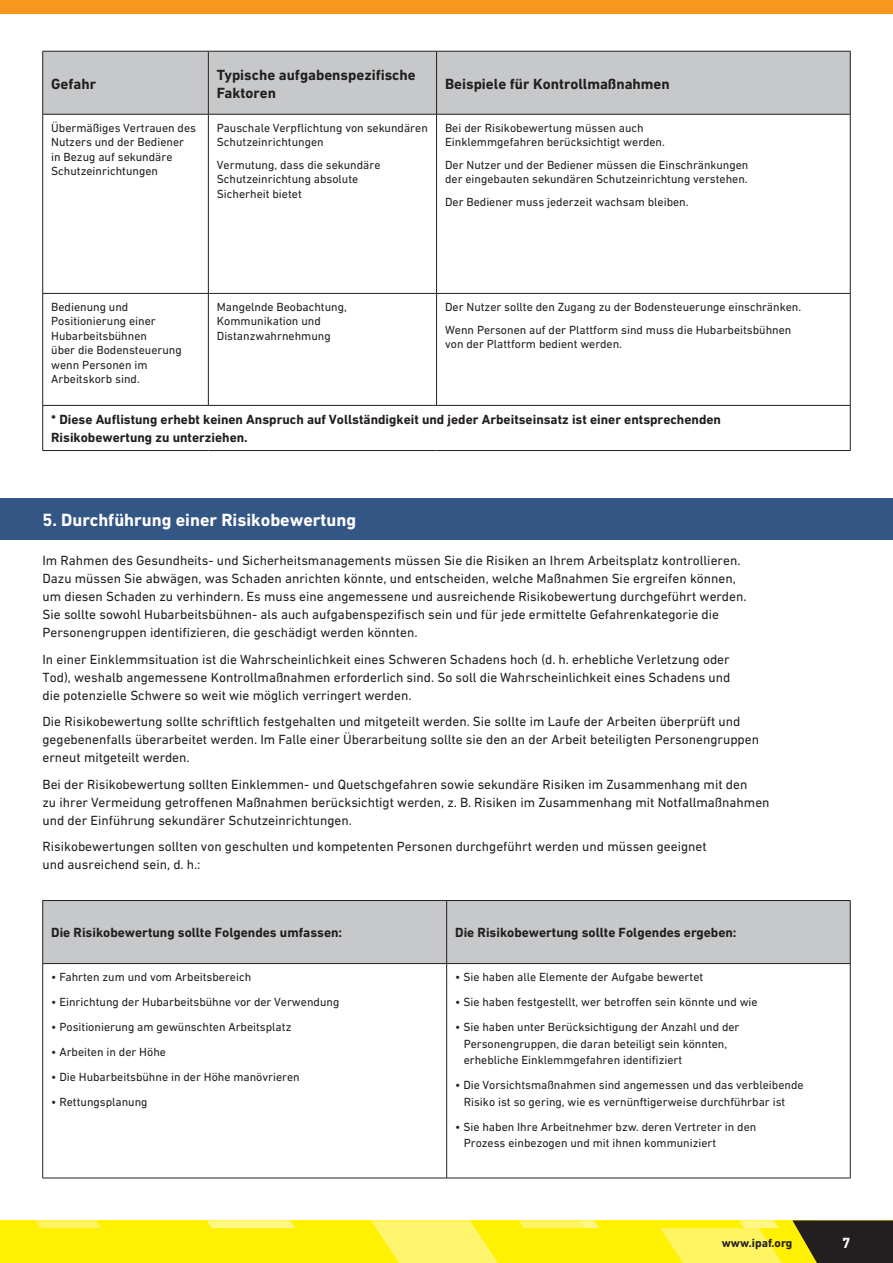
<style>
.page{position:relative;width:893px;height:1263px;background:#fff}
.page>*{position:absolute;margin:0;border:0;box-sizing:border-box;transform-origin:0 0}
.Sub_Titles{font:700 18px "DIN Next CYR";color:#fff}
.Body_Bold{font:700 15px/18px "DIN Next CYR";color:#231f20}
.t1{font:700 15px "DIN Next CYR";color:#fff}
.Body{font:13.5px/18px "DIN Next CYR";color:#231f20}
.Table_text_styling{font:700 13.5px/18px "DIN Next CYR";color:#231f20}
.Body_Bold-2{font:700 13.5px "DIN Next CYR";color:#231f20}
.Table_text_styling-2{font:12px/14.4px "DIN Next CYR";color:#231f20}
.t2{font:700 12px "DIN Next CYR";color:#231f20}
</style>
<div class="page">
<div style="left:0;top:1220px;width:893px;height:43px;background:#fff101"></div>
<svg style="left:35px;top:1220px;width:66px;height:8px"></svg>
<svg style="left:207px;top:1220px;width:88px;height:8px"></svg>
<svg style="left:371px;top:1220px;width:228px;height:43px"></svg>
<svg style="left:660px;top:1220px;width:233px;height:43px"></svg>
<div style="left:0;top:0;width:893px;height:14px;background:#f7971d"></div>
<div style="left:0;top:499px;width:893px;height:41px;background:#335685"></div>
<div style="left:43px;top:52px;width:807px;height:62px;background:#c7c8ca"></div>
<hr style="left:43px;top:51px;width:165px;height:1px;background:#231f20">
<hr style="left:42px;top:51px;width:1px;height:63px;background:#231f20">
<hr style="left:208px;top:51px;width:229px;height:1px;background:#231f20">
<hr style="left:208px;top:51px;width:1px;height:63px;background:#231f20">
<hr style="left:437px;top:51px;width:413px;height:1px;background:#231f20">
<hr style="left:436px;top:51px;width:1px;height:63px;background:#231f20">
<hr style="left:850px;top:51px;width:1px;height:63px;background:#231f20">
<hr style="left:43px;top:114px;width:165px;height:1px;background:#231f20">
<hr style="left:42px;top:114px;width:1px;height:179px;background:#231f20">
<hr style="left:208px;top:114px;width:229px;height:1px;background:#231f20">
<hr style="left:208px;top:114px;width:1px;height:179px;background:#231f20">
<hr style="left:437px;top:114px;width:413px;height:1px;background:#231f20">
<hr style="left:436px;top:114px;width:1px;height:179px;background:#231f20">
<hr style="left:850px;top:114px;width:1px;height:179px;background:#231f20">
<hr style="left:43px;top:293px;width:165px;height:1px;background:#231f20">
<hr style="left:42px;top:294px;width:1px;height:111px;background:#231f20">
<hr style="left:208px;top:293px;width:229px;height:1px;background:#231f20">
<hr style="left:208px;top:294px;width:1px;height:111px;background:#231f20">
<hr style="left:437px;top:293px;width:413px;height:1px;background:#231f20">
<hr style="left:436px;top:294px;width:1px;height:111px;background:#231f20">
<hr style="left:850px;top:294px;width:1px;height:111px;background:#231f20">
<hr style="left:43px;top:405px;width:165px;height:1px;background:#231f20">
<hr style="left:42px;top:406px;width:1px;height:44px;background:#231f20">
<hr style="left:208px;top:405px;width:229px;height:1px;background:#231f20">
<hr style="left:437px;top:405px;width:413px;height:1px;background:#231f20">
<hr style="left:850px;top:406px;width:1px;height:44px;background:#231f20">
<hr style="left:43px;top:450px;width:165px;height:1px;background:#231f20">
<hr style="left:208px;top:450px;width:229px;height:1px;background:#231f20">
<hr style="left:437px;top:450px;width:413px;height:1px;background:#231f20">
<div style="left:43px;top:901px;width:807px;height:62px;background:#c7c8ca"></div>
<hr style="left:43px;top:900px;width:404px;height:1px;background:#231f20">
<hr style="left:42px;top:901px;width:1px;height:62px;background:#231f20">
<hr style="left:447px;top:900px;width:403px;height:1px;background:#231f20">
<hr style="left:446px;top:901px;width:1px;height:62px;background:#231f20">
<hr style="left:850px;top:901px;width:1px;height:62px;background:#231f20">
<hr style="left:43px;top:963px;width:404px;height:1px;background:#231f20">
<hr style="left:42px;top:964px;width:1px;height:214px;background:#231f20">
<hr style="left:447px;top:963px;width:403px;height:1px;background:#231f20">
<hr style="left:446px;top:964px;width:1px;height:214px;background:#231f20">
<hr style="left:850px;top:964px;width:1px;height:214px;background:#231f20">
<hr style="left:43px;top:1178px;width:404px;height:1px;background:#231f20">
<hr style="left:447px;top:1178px;width:403px;height:1px;background:#231f20">
<p class="Body_Bold" style="left:51px;top:74px;width:46px">Gefahr</p>
<p class="Body_Bold" style="left:217px;top:65px;width:200px">Typische aufgabenspezifische<br>Faktoren</p>
<p class="Body_Bold" style="left:445px;top:74px;width:226px">Beispiele für Kontrollmaßnahmen</p>
<p class="Table_text_styling-2" style="left:51px;top:120px;width:146px">Übermäßiges Vertrauen des<br>Nutzers und der Bediener in Bezug auf sekundäre<br>Schutzeinrichtungen</p>
<p class="Table_text_styling-2" style="left:217px;top:120px;width:213px">Pauschale Verpflichtung von sekundären<br>Schutzeinrichtungen</p>
<p class="Table_text_styling-2" style="left:445px;top:120px;width:221px">Bei der Risikobewertung müssen auch<br>Einklemmgefahren berücksichtigt werden.</p>
<p class="Table_text_styling-2" style="left:445px;top:158px;width:305px">Der Nutzer und der Bediener müssen die Einschränkungen der eingebauten sekundären Schutzeinrichtung verstehen.</p>
<p class="Table_text_styling-2" style="left:445px;top:195px;width:245px">Der Bediener muss jederzeit wachsam bleiben.</p>
<p class="Table_text_styling-2" style="left:217px;top:158px;width:165px">Vermutung, dass die sekundäre<br>Schutzeinrichtung absolute<br>Sicherheit bietet</p>
<p class="Table_text_styling-2" style="left:51px;top:299px;width:132px">Bedienung und<br>Positionierung einer<br>Hubarbeitsbühnen<br>über die Bodensteuerung wenn Personen im<br>Arbeitskorb sind.</p>
<p class="Table_text_styling-2" style="left:217px;top:299px;width:131px">Mangelnde Beobachtung,<br>Kommunikation und<br>Distanzwahrnehmung</p>
<p class="Table_text_styling-2" style="left:445px;top:299px;width:358px">Der Nutzer sollte den Zugang zu der Bodensteuerunge einschränken.</p>
<p class="Table_text_styling-2" style="left:445px;top:322px;width:348px">Wenn Personen auf der Plattform sind muss die Hubarbeitsbühnen von der Plattform bedient werden.</p>
<p class="Table_text_styling" style="left:51px;top:410px;width:671px">* Diese Auflistung erhebt keinen Anspruch auf Vollständigkeit und jeder Arbeitseinsatz ist einer entsprechenden<br>Risikobewertung zu unterziehen.</p>
<p class="Sub_Titles" style="left:43px;top:509px;width:315px">5. Durchführung einer Risikobewertung</p>
<p class="Body" style="left:43px;top:552px;width:705px">Im Rahmen des Gesundheits- und Sicherheitsmanagements müssen Sie die Risiken an Ihrem Arbeitsplatz kontrollieren.<br>Dazu müssen Sie abwägen, was Schaden anrichten könnte, und entscheiden, welche Maßnahmen Sie ergreifen können, um diesen Schaden zu verhindern. Es muss eine angemessene und ausreichende Risikobewertung durchgeführt werden.<br>Sie sollte sowohl Hubarbeitsbühnen- als auch aufgabenspezifisch sein und für jede ermittelte Gefahrenkategorie die Personengruppen identifizieren, die geschädigt werden könnten.</p>
<p class="Body" style="left:43px;top:650px;width:689px;text-align:justify">In einer Einklemmsituation ist die Wahrscheinlichkeit eines Schweren Schadens hoch (d. h. erhebliche Verletzung oder Tod), weshalb angemessene Kontrollmaßnahmen erforderlich sind. So soll die Wahrscheinlichkeit eines Schadens und die potenzielle Schwere so weit wie möglich verringert werden.</p>
<p class="Body" style="left:43px;top:713px;width:718px">Die Risikobewertung sollte schriftlich festgehalten und mitgeteilt werden. Sie sollte im Laufe der Arbeiten überprüft und gegebenenfalls überarbeitet werden. Im Falle einer Überarbeitung sollte sie den an der Arbeit beteiligten Personengruppen erneut mitgeteilt werden.</p>
<p class="Body" style="left:43px;top:775px;width:729px">Bei der Risikobewertung sollten Einklemmen- und Quetschgefahren sowie sekundäre Risiken im Zusammenhang mit den<br>zu ihrer Vermeidung getroffenen Maßnahmen berücksichtigt werden, z. B. Risiken im Zusammenhang mit Notfallmaßnahmen und der Einführung sekundärer Schutzeinrichtungen.</p>
<p class="Body" style="left:43px;top:838px;width:666px">Risikobewertungen sollten von geschulten und kompetenten Personen durchgeführt werden und müssen geeignet und ausreichend sein, d. h.:</p>
<p class="Body_Bold-2" style="left:51px;top:925px;width:293px">Die Risikobewertung sollte Folgendes umfassen:</p>
<p class="Body_Bold-2" style="left:455px;top:925px;width:283px">Die Risikobewertung sollte Folgendes ergeben:</p>
<p class="Table_text_styling-2" style="left:51px;top:970px;width:202px">• Fahrten zum und vom Arbeitsbereich</p>
<p class="Table_text_styling-2" style="left:51px;top:995px;width:290px">• Einrichtung der Hubarbeitsbühne vor der Verwendung</p>
<p class="Table_text_styling-2" style="left:51px;top:1020px;width:242px">• Positionierung am gewünschten Arbeitsplatz</p>
<p class="Table_text_styling-2" style="left:51px;top:1045px;width:116px">• Arbeiten in der Höhe</p>
<p class="Table_text_styling-2" style="left:51px;top:1070px;width:250px">• Die Hubarbeitsbühne in der Höhe manövrieren</p>
<p class="Table_text_styling-2" style="left:51px;top:1095px;width:98px">• Rettungsplanung</p>
<p class="Table_text_styling-2" style="left:455px;top:970px;width:250px">• Sie haben alle Elemente der Aufgabe bewertet</p>
<p class="Table_text_styling-2" style="left:455px;top:995px;width:304px">• Sie haben festgestellt, wer betroffen sein könnte und wie</p>
<p class="Table_text_styling-2" style="left:464px;top:1018px;width:277px;line-height:16.5px;text-indent:-9px">• Sie haben unter Berücksichtigung der Anzahl und der<br>Personengruppen, die daran beteiligt sein könnten, erhebliche Einklemmgefahren identifiziert</p>
<p class="Table_text_styling-2" style="left:464px;top:1076px;width:341px;line-height:16.5px;text-indent:-9px">• Die Vorsichtsmaßnahmen sind angemessen und das verbleibende<br>Risiko ist so gering, wie es vernünftigerweise durchführbar ist</p>
<p class="Table_text_styling-2" style="left:464px;top:1118px;width:294px;line-height:16.5px;text-indent:-9px">• Sie haben Ihre Arbeitnehmer bzw. deren Vertreter in den<br>Prozess einbezogen und mit ihnen kommuniziert</p>
<p class="t2" style="left:722px;top:1236px;width:72px">www.ipaf.org</p>
<p class="t1" style="left:842px;top:1233px;width:10px">7</p>
</div>
